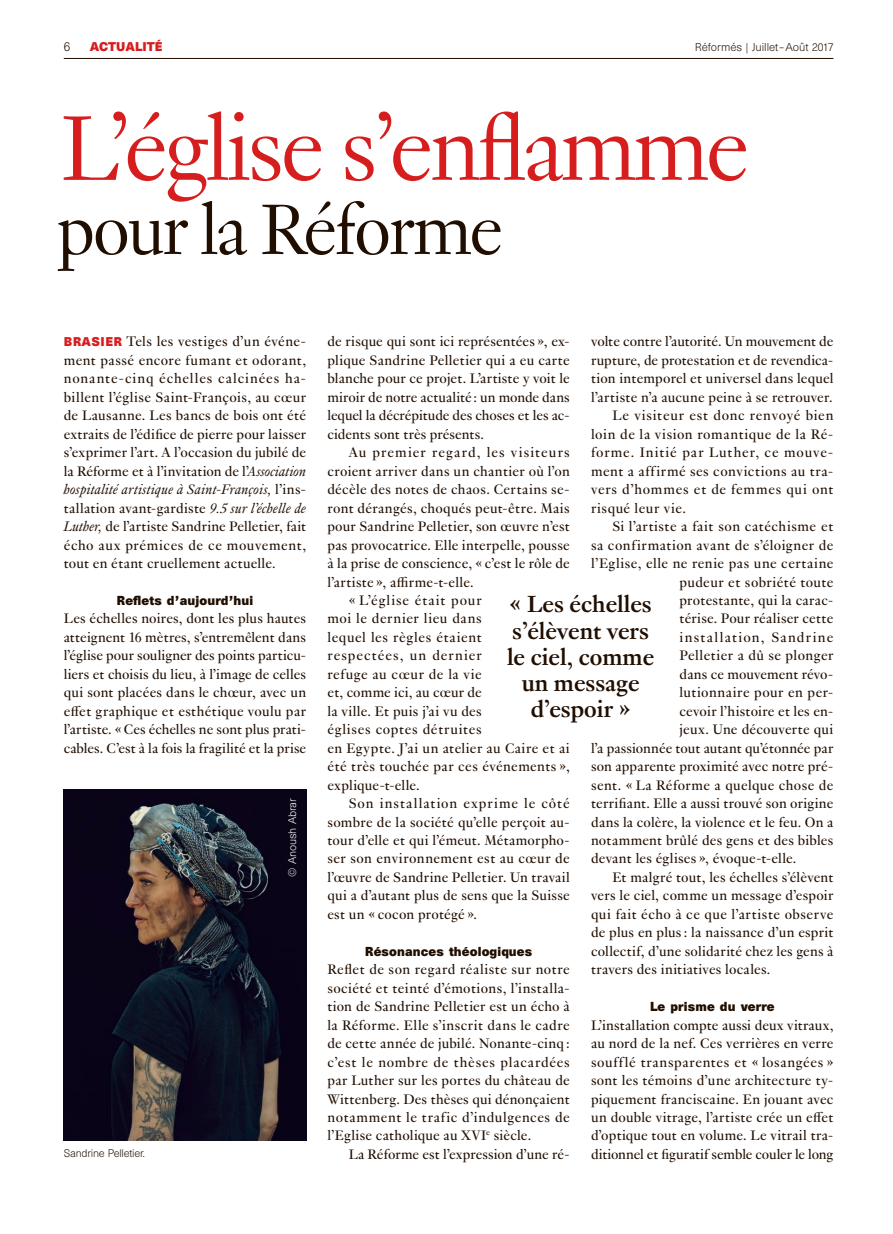
<style>
.page{position:relative;width:893px;height:1234px;background:#fff}
.page>*{position:absolute;margin:0;border:0;box-sizing:border-box;transform-origin:0 0}
.REF_Titres_indd{font:300 100.5px "Genath";letter-spacing:-.04em;color:#d71e1f}
.REF_Titres_indd-2{font:300 78px "Genath";letter-spacing:-.04em;color:#200e00}
.REF_Exergue_indd{font:700 25.5px/26.2px "Genath";color:#200e00}
.REF_Texte_indd{font:15px/18.5px "Genath";letter-spacing:.02em;color:#200e00;text-align:justify}
.REF_Texte_indd-2{font:15px "Genath";color:#200e00}
.REF_Texte_indd-3{font:15px "Genath";letter-spacing:.085em;color:#200e00}
.REF_Intertitre_indd{font:700 12px "Unica SB";letter-spacing:.01em;color:#200e00}
.t1{font:300 12px "Unica SB";color:#200e00}
.t2{font:700 11.7px "Unica SB";color:#d71e1f}
.t3{font:300 10.5px "Unica SB";color:#200e00}
.REF_legendes_copyrig{font:300 10.2px "Unica SB";letter-spacing:-.02em;color:#200e00}
.REF_legendes_copyrig-2{font:300 10.2px "Unica SB";letter-spacing:-.01em;color:#fff}
.s1{font-family:"Unica SB";font-weight:700;font-size:11.7px;color:#d71e1f}
.s2{font-style:italic}
</style>
<div class="page">
<hr style="left:64px;top:58px;width:769px;height:1px;background:#200e00">
<img style="left:64px;top:789px;width:242px;height:351px">
<p class="t1" style="left:64px;top:39px;width:8px">6</p>
<p class="t2" style="left:90px;top:39px;width:74px">ACTUALITÉ</p>
<p class="t3" style="left:695px;top:41px;width:140px">Réformés | Juillet –Août 2017</p>
<p class="REF_Titres_indd" style="left:60px;top:77px;width:691px">L’église s’enflamme</p>
<p class="REF_Titres_indd-2" style="left:56px;top:174px;width:449px">pour la Réforme</p>
<p class="REF_Texte_indd" style="left:64px;top:331px;width:244px"><span class="s1">BRASIER</span> Tels les vestiges d’un événe&shy;ment passé encore fumant et odorant, nonante-cinq échelles calcinées ha&shy;billent l’église Saint-François, au cœur de Lausanne. Les bancs de bois ont été extraits de l’édifice de pierre pour laisser s’exprimer l’art. A l’occasion du jubilé de la Réforme et à l’invitation de l’<span class="s2">Association hospitalité artistique à Saint-François,</span> l’ins&shy;tallation avant-gardiste <span class="s2">9.5 sur l’échelle de Luther,</span> de l’artiste Sandrine Pelletier, fait écho aux prémices de ce mouvement, tout en étant cruellement actuelle.</p>
<p class="REF_Intertitre_indd" style="left:117px;top:593px;width:138px">Reflets d’aujourd’hui</p>
<p class="REF_Texte_indd" style="left:64px;top:608px;width:244px">Les échelles noires, dont les plus hautes atteignent 16 mètres, s’entremêlent dans l’église pour souligner des points particu&shy;liers et choisis du lieu, à l’image de celles qui sont placées dans le chœur, avec un effet graphique et esthétique voulu par l’artiste. « Ces échelles ne sont plus prati&shy;cables. C’est à la fois la fragilité et la prise</p>
<p class="REF_legendes_copyrig" style="left:64px;top:1146px;width:83px">Sandrine Pelletier.</p>
<p class="REF_legendes_copyrig-2" style="left:286px;top:876px;width:80px;rotate:-90deg">© Anoush Abrar</p>
<p class="REF_Texte_indd" style="left:327px;top:331px;width:244px">de risque qui sont ici représentées », ex&shy;plique Sandrine Pelletier qui a eu carte blanche pour ce projet. L’artiste y voit le miroir de notre actualité : un monde dans lequel la décrépitude des choses et les ac&shy;cidents sont très présents.</p>
<p class="REF_Texte_indd" style="left:327px;top:442px;width:244px;text-indent:21px">Au premier regard, les visiteurs croient arriver dans un chantier où l’on décèle des notes de chaos. Certains se&shy;ront dérangés, choqués peut-être. Mais pour Sandrine Pelletier, son œuvre n’est pas provocatrice. Elle interpelle, pousse à la prise de conscience, « c’est le rôle de l’artiste », affirme-t-elle.</p>
<p class="REF_Texte_indd" style="left:327px;top:589px;width:244px;text-align:left;text-indent:21px">« L’église était pour<br>moi le dernier lieu dans<br>lequel les règles étaient<br>respectées, un dernier<br>refuge au cœur de la vie<br>et, comme ici, au cœur de<br>la ville. Et puis j’ai vu des<br>églises coptes détruites<br>en Egypte. J’ai un atelier au Caire et ai été très touchée par ces événements », explique-t-elle.</p>
<p class="REF_Texte_indd" style="left:327px;top:792px;width:244px;text-indent:21px">Son installation exprime le côté sombre de la société qu’elle perçoit au&shy;tour d’elle et qui l’émeut. Métamorpho&shy;ser son environnement est au cœur de l’œuvre de Sandrine Pelletier. Un travail qui a d’autant plus de sens que la Suisse est un « cocon protégé ».</p>
<p class="REF_Intertitre_indd" style="left:365px;top:943px;width:169px">Résonances théologiques</p>
<p class="REF_Texte_indd" style="left:327px;top:958px;width:244px">Reflet de son regard réaliste sur notre société et teinté d’émotions, l’installa&shy;tion de Sandrine Pelletier est un écho à la Réforme. Elle s’inscrit dans le cadre de cette année de jubilé. Nonante-cinq : c’est le nombre de thèses placardées par Luther sur les portes du château de Wittenberg. Des thèses qui dénonçaient notamment le trafic d’indulgences de l’Eglise catholique au XVI<sup>e</sup> siècle.</p>
<p class="REF_Texte_indd" style="left:349px;top:1143px;width:223px">La Réforme est l’expression d’une ré-</p>
<p class="REF_Texte_indd" style="left:591px;top:331px;width:244px">volte contre l’autorité. Un mouvement de rupture, de protestation et de revendica&shy;tion intemporel et universel dans lequel l’artiste n’a aucune peine à se retrouver.</p>
<p class="REF_Texte_indd" style="left:591px;top:405px;width:244px;text-indent:21px">Le visiteur est donc renvoyé bien loin de la vision romantique de la Ré&shy;forme. Initié par Luther, ce mouve&shy;ment a affirmé ses convictions au tra&shy;vers d’hommes et de femmes qui ont risqué leur vie.</p>
<p class="REF_Texte_indd" style="left:612px;top:516px;width:223px">Si l’artiste a fait son catéchisme et</p>
<p class="REF_Texte_indd" style="left:591px;top:534px;width:244px">sa confirmation avant de s’éloigner de</p>
<p class="REF_Texte_indd" style="left:591px;top:553px;width:244px">l’Eglise, elle ne renie pas une certaine</p>
<p class="REF_Texte_indd" style="left:679px;top:571px;width:155px">pudeur et sobriété toute</p>
<p class="REF_Texte_indd" style="left:679px;top:589px;width:155px">protestante, qui la carac-</p>
<p class="REF_Texte_indd" style="left:679px;top:608px;width:155px">térise. Pour réaliser cette</p>
<p class="REF_Texte_indd-3" style="left:679px;top:626px;width:155px">installation, Sandrine</p>
<p class="REF_Texte_indd" style="left:679px;top:645px;width:155px">Pelletier a dû se plonger</p>
<p class="REF_Texte_indd" style="left:679px;top:663px;width:155px">dans ce mouvement révo-</p>
<p class="REF_Texte_indd" style="left:679px;top:682px;width:155px">lutionnaire pour en per-</p>
<p class="REF_Texte_indd" style="left:679px;top:700px;width:155px">cevoir l’histoire et les en-</p>
<p class="REF_Texte_indd" style="left:679px;top:719px;width:155px">jeux. Une découverte qui</p>
<p class="REF_Texte_indd-2" style="left:591px;top:737px;width:244px">l’a passionnée tout autant qu’étonnée par</p>
<p class="REF_Texte_indd" style="left:591px;top:756px;width:244px">son apparente proximité avec notre pré-</p>
<p class="REF_Texte_indd" style="left:591px;top:774px;width:244px">sent. « La Réforme a quelque chose de</p>
<p class="REF_Texte_indd" style="left:591px;top:792px;width:244px">terrifiant. Elle a aussi trouvé son origine</p>
<p class="REF_Texte_indd" style="left:591px;top:811px;width:244px">dans la colère, la violence et le feu. On a</p>
<p class="REF_Texte_indd" style="left:591px;top:829px;width:244px">notamment brûlé des gens et des bibles</p>
<p class="REF_Texte_indd" style="left:591px;top:848px;width:207px">devant les églises », évoque-t-elle.</p>
<p class="REF_Texte_indd" style="left:591px;top:866px;width:244px;text-indent:21px">Et malgré tout, les échelles s’élèvent vers le ciel, comme un message d’espoir qui fait écho à ce que l’artiste observe de plus en plus : la naissance d’un esprit collectif, d’une solidarité chez les gens à travers des initiatives locales.</p>
<p class="REF_Intertitre_indd" style="left:650px;top:998px;width:126px">Le prisme du verre</p>
<p class="REF_Texte_indd" style="left:591px;top:1014px;width:244px">L’installation compte aussi deux vitraux, au nord de la nef. Ces verrières en verre soufflé transparentes et « losangées » sont les témoins d’une architecture ty&shy;piquement franciscaine. En jouant avec un double vitrage, l’artiste crée un effet d’optique tout en volume. Le vitrail tra&shy;ditionnel et figuratif semble couler le long</p>
<p class="REF_Exergue_indd" style="left:510px;top:589px;width:144px">« Les échelles s’élèvent vers</p>
<p class="REF_Exergue_indd" style="left:507px;top:641px;width:149px">le ciel, comme</p>
<p class="REF_Exergue_indd" style="left:522px;top:667px;width:119px">un message</p>
<p class="REF_Exergue_indd" style="left:531px;top:694px;width:101px">d’espoir »</p>
</div>
